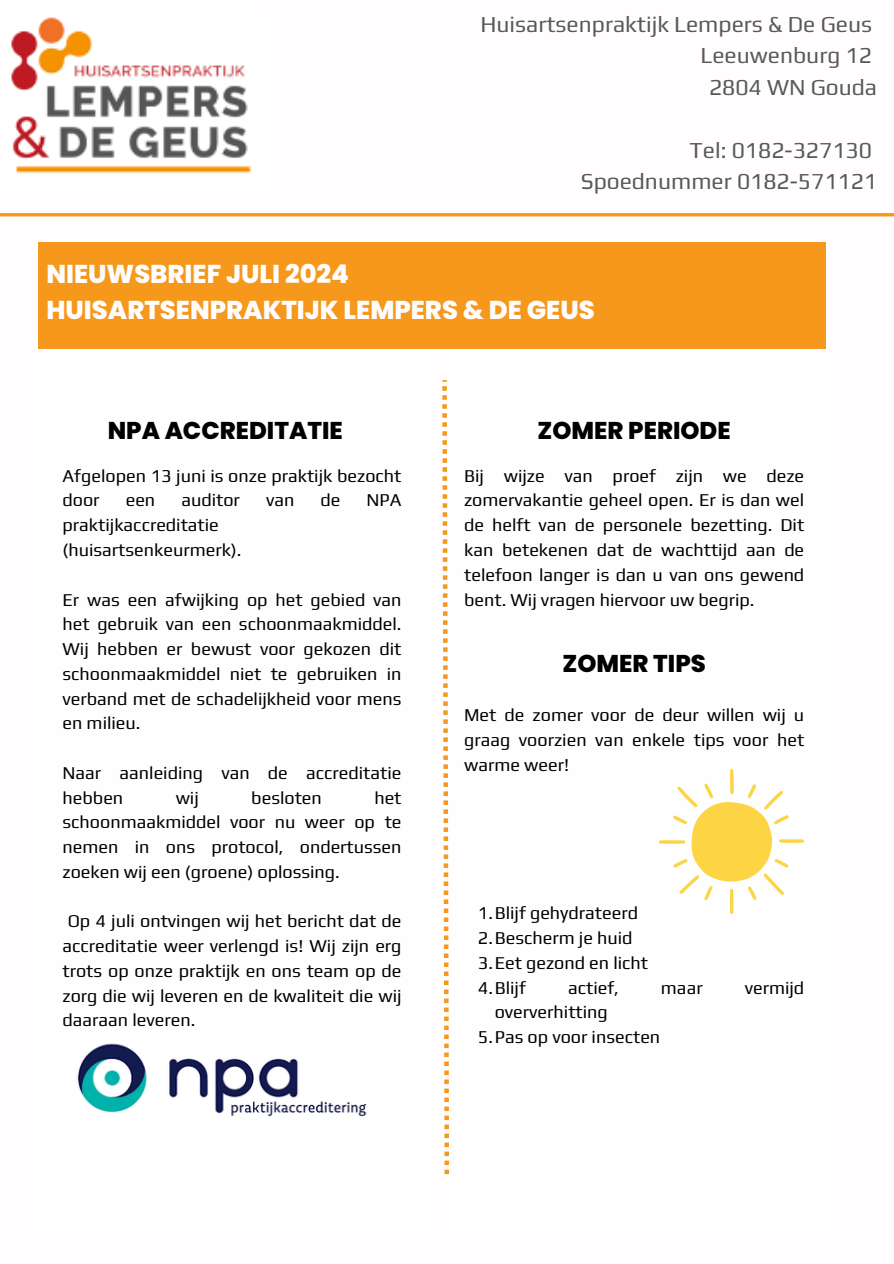
<style>
.page{position:relative;width:894px;height:1264px;background:#fff}
.page>*{position:absolute;margin:0;border:0;box-sizing:border-box;transform-origin:0 0}
.t1{font:800 25.8px/36px "Poppins";color:#fffdfd}
.t2{font:800 24.3px "Poppins";color:#000}
.t3{font:22.8px/31.5px "Play";color:#5a5959;text-align:right}
.t4{font:18px/24.8px "Play";color:#000;text-align:justify}
</style>
<div class="page">
<div style="left:38px;top:242px;width:787px;height:106px;background:#f5981c"></div>
<hr style="left:0;top:213px;width:893px;height:3px;background:#f5981c">
<img style="left:11px;top:17px;width:240px;height:157px">
<img style="left:77px;top:1043px;width:290px;height:74px">
<svg style="left:659px;top:769px;width:144px;height:145px"></svg>
<svg style="left:442px;top:380px;width:7px;height:794px"></svg>
<h1 class="t3" style="left:480px;top:8px;width:398px">Huisartsenpraktijk Lempers &amp; De Geus<br>Leeuwenburg 12<br>2804 WN Gouda</h1>
<h1 class="t3" style="left:580px;top:134px;width:298px">Tel: 0182-327130<br>Spoednummer 0182-571121</h1>
<h1 class="t1" style="left:46px;top:256px;width:549px">NIEUWSBRIEF JULI 2024<br>HUISARTSENPRAKTIJK LEMPERS &amp; DE GEUS</h1>
<p class="t2" style="left:108px;top:413px;width:236px">NPA ACCREDITATIE</p>
<h1 class="t2" style="left:537px;top:413px;width:194px">ZOMER PERIODE</h1>
<p class="t4" style="left:464px;top:463px;width:341px">Bij wijze van proef zijn we deze zomervakantie geheel open. Er is dan wel de helft van de personele bezetting. Dit kan betekenen dat de wachttijd aan de telefoon langer is dan u van ons gewend bent. Wij vragen hiervoor uw begrip.</p>
<p class="t4" style="left:62px;top:463px;width:340px">Afgelopen 13 juni is onze praktijk bezocht door</p>
<p class="t4" style="left:126px;top:487px;width:31px">een</p>
<p class="t4" style="left:181px;top:487px;width:60px">auditor</p>
<p class="t4" style="left:266px;top:487px;width:30px">van</p>
<p class="t4" style="left:320px;top:487px;width:21px">de</p>
<p class="t4" style="left:366px;top:487px;width:37px">NPA</p>
<p class="t4" style="left:62px;top:512px;width:180px">praktijkaccreditatie (huisartsenkeurmerk).</p>
<p class="t4" style="left:62px;top:586px;width:340px">Er was een afwijking op het gebied van het gebruik van een schoonmaakmiddel.<br>Wij hebben er bewust voor gekozen dit schoonmaakmiddel niet te gebruiken in verband met de schadelijkheid voor mens en milieu.</p>
<p class="t4" style="left:62px;top:760px;width:340px">Naar aanleiding van de accreditatie hebben</p>
<p class="t2" style="left:562px;top:646px;width:145px">ZOMER TIPS</p>
<h1 class="t4" style="left:464px;top:702px;width:341px">Met de zomer voor de deur willen wij u graag voorzien van enkele tips voor het warme weer!</h1>
<p class="t4" style="left:62px;top:784px;width:340px;text-indent:312px">het schoonmaakmiddel voor nu weer op te nemen in ons protocol, ondertussen zoeken wij een (groene) oplossing.</p>
<p class="t4" style="left:62px;top:908px;width:340px">Op 4 juli ontvingen wij het bericht dat de accreditatie weer verlengd is! Wij zijn erg trots op onze praktijk en ons team op de zorg die wij leveren en de kwaliteit die wij daaraan leveren.</p>
<p class="t4" style="left:176px;top:784px;width:25px">wij</p>
<p class="t4" style="left:251px;top:784px;width:72px">besloten</p>
<p class="t4" style="left:477px;top:900px;width:162px">1.Blijf gehydrateerd</p>
<p class="t4" style="left:477px;top:925px;width:156px">2.Bescherm je huid</p>
<p class="t4" style="left:477px;top:950px;width:172px">3.Eet gezond en licht</p>
<p class="t4" style="left:477px;top:974px;width:50px">4.Blijf</p>
<p class="t4" style="left:568px;top:974px;width:52px">actief,</p>
<p class="t4" style="left:660px;top:974px;width:43px">maar</p>
<p class="t4" style="left:744px;top:974px;width:61px">vermijd</p>
<p class="t4" style="left:494px;top:999px;width:114px">oververhitting</p>
<p class="t4" style="left:477px;top:1024px;width:184px">5.Pas op voor insecten</p>
</div>
